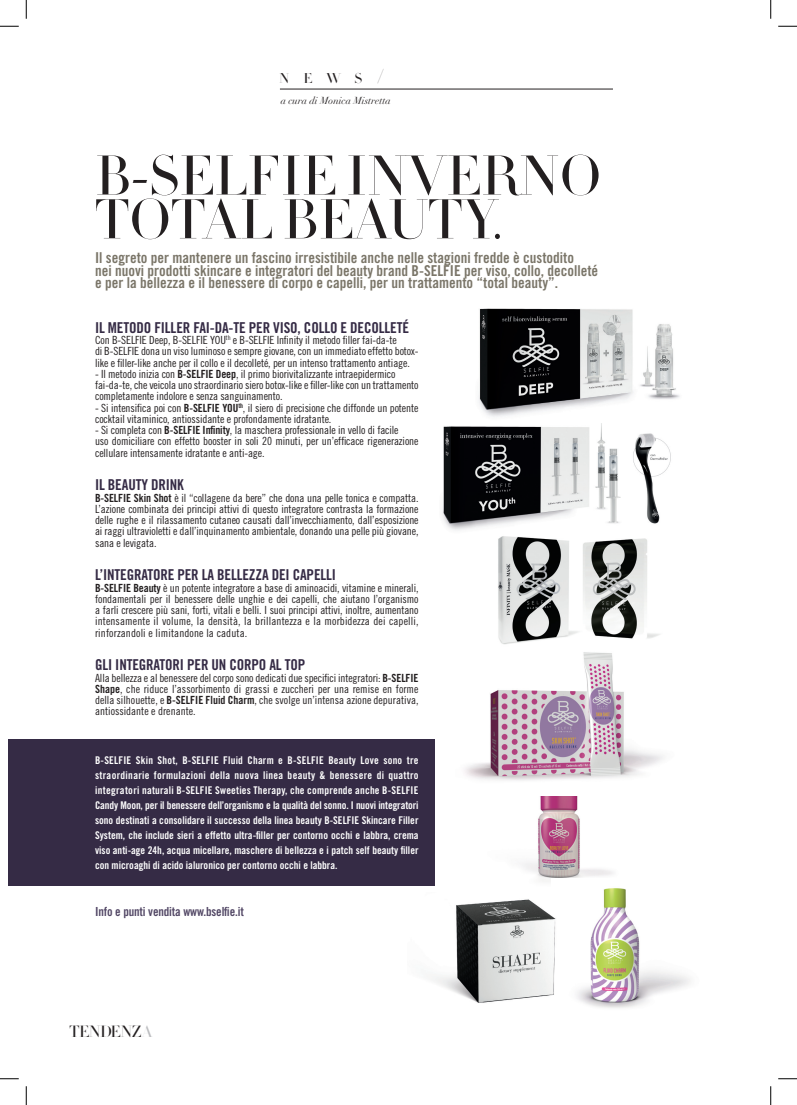
<style>
.page{position:relative;width:797px;height:1105px;background:#fff}
.page>*{position:absolute;margin:0;border:0;box-sizing:border-box;transform-origin:0 0}
.t1{font:55px/43.8px "Didot HTF L64 Light";color:#231f20}
.t2{font:16.12px "Didot HTF L64 Light";letter-spacing:-.02em;color:#231f20}
.t3{font:15px "Trade Gothic Bold Cond Twenty";color:#7a7568}
.t4{font:15px "Trade Gothic Bold Cond Twenty";letter-spacing:-.01em;color:#352b45}
.t5{font:14px "Didot HTF L64 Light";color:#231f20}
.t6{font:12.5px "Trade Gothic Bold Cond Twenty";letter-spacing:-.01em;color:#524765}
.t7{font:11.25px/11.2px "Trade Gothic Cond Eighteen";letter-spacing:-.01em;color:#231f20}
.t8{font:10.62px/15px "Trade Gothic Bold Cond Twenty";color:#fff;text-align:justify}
.t9{font:italic 10px "Didot LH";color:#231f20}
.s1{font-size:18.75px}
.s2{font-family:"Trade Gothic Bold Cond Twenty"}
.s3{color:#bcbdc0}
</style>
<div class="page">
<hr style="left:280px;top:89px;width:333px;height:1px;background:#231f20">
<div style="left:9px;top:739px;width:426px;height:146px;background:#352b45"></div>
<img style="left:479px;top:308px;width:201px;height:109px">
<img style="left:442px;top:423px;width:229px;height:108px">
<img style="left:498px;top:536px;width:162px;height:109px">
<img style="left:522px;top:796px;width:91px;height:86px">
<img style="left:464px;top:652px;width:200px;height:129px">
<img style="left:551px;top:879px;width:140px;height:129px">
<img style="left:431px;top:892px;width:126px;height:116px">
<svg style="left:0;top:25px;width:19px;height:2px"></svg>
<svg style="left:778px;top:25px;width:19px;height:2px"></svg>
<svg style="left:0;top:1078px;width:19px;height:1px"></svg>
<svg style="left:778px;top:1078px;width:19px;height:1px"></svg>
<svg style="left:25px;top:0;width:2px;height:19px"></svg>
<svg style="left:25px;top:1086px;width:2px;height:19px"></svg>
<svg style="left:770px;top:0;width:1px;height:19px"></svg>
<svg style="left:770px;top:1086px;width:1px;height:19px"></svg>
<p class="t5" style="left:279px;top:69px;width:105px">NEWS<span class="s1">/</span></p>
<p class="t9" style="left:281px;top:94px;width:112px">a cura di Monica Mistretta</p>
<p class="t1" style="left:95px;top:157px;width:508px">B-SELFIE INVERNO<br>TOTAL BEAUTY.</p>
<p class="t3" style="left:95px;top:249px;width:480px">Il segreto per mantenere un fascino irresistibile anche nelle stagioni fredde è custodito</p>
<p class="t3" style="left:95px;top:261px;width:504px">nei nuovi prodotti skincare e integratori del beauty brand B-SELFIE per viso, collo, decolleté</p>
<p class="t3" style="left:95px;top:274px;width:464px">e per la bellezza e il benessere di corpo e capelli, per un trattamento “total beauty”.</p>
<p class="t4" style="left:95px;top:318px;width:315px">IL METODO FILLER FAI-DA-TE PER VISO, COLLO E DECOLLETÉ</p>
<p class="t7" style="left:95px;top:334px;width:303px">Con B-SELFIE Deep, B-SELFIE YOU<sup>th</sup> e B-SELFIE Infinity il metodo filler fai-da-te</p>
<p class="t7" style="left:95px;top:345px;width:325px">di B-SELFIE dona un viso luminoso e sempre giovane, con un immediato effetto botox&shy;like e filler-like anche per il collo e il decolleté, per un intenso trattamento antiage.</p>
<p class="t7" style="left:95px;top:368px;width:302px">- Il metodo inizia con <span class="s2">B-SELFIE Deep</span>, il primo biorivitalizzante intraepidermico</p>
<p class="t7" style="left:95px;top:379px;width:325px">fai-da-te, che veicola uno straordinario siero botox-like e filler-like con un trattamento completamente indolore e senza sanguinamento.</p>
<p class="t7" style="left:95px;top:402px;width:325px">- Si intensifica poi con <span class="s2">B-SELFIE YOU</span><sup>th</sup>, il siero di precisione che diffonde un potente cocktail vitaminico, antiossidante e profondamente idratante.</p>
<p class="t7" style="left:95px;top:424px;width:305px">- Si completa con <span class="s2">B-SELFIE Infinity</span>, la maschera professionale in vello di facile</p>
<p class="t7" style="left:95px;top:435px;width:325px">uso domiciliare con effetto booster in soli 20 minuti, per un’efficace rigenerazione cellulare intensamente idratante e anti-age.</p>
<p class="t4" style="left:95px;top:476px;width:90px">IL BEAUTY DRINK</p>
<p class="t7" style="left:95px;top:492px;width:325px;text-align:justify"><span class="s2">B-SELFIE Skin Shot</span> è il “collagene da bere” che dona una pelle tonica e compatta.<br>L’azione combinata dei principi attivi di questo integratore contrasta la formazione delle rughe e il rilassamento cutaneo causati dall’invecchiamento, dall’esposizione ai raggi ultravioletti e dall’inquinamento ambientale, donando una pelle più giovane, sana e levigata.</p>
<p class="t4" style="left:95px;top:566px;width:242px">L’INTEGRATORE PER LA BELLEZZA DEI CAPELLI</p>
<p class="t7" style="left:95px;top:582px;width:325px;text-align:justify"><span class="s2">B-SELFIE Beauty</span> è un potente integratore a base di aminoacidi, vitamine e minerali, fondamentali per il benessere delle unghie e dei capelli, che aiutano l’organismo a farli crescere più sani, forti, vitali e belli. I suoi principi attivi, inoltre, aumentano intensamente il volume, la densità, la brillantezza e la morbidezza dei capelli, rinforzandoli e limitandone la caduta.</p>
<p class="t4" style="left:95px;top:656px;width:212px">GLI INTEGRATORI PER UN CORPO AL TOP</p>
<p class="t7" style="left:95px;top:672px;width:325px;text-align:justify">Alla bellezza e al benessere del corpo sono dedicati due specifici integratori: <span class="s2">B-SELFIE Shape</span>, che riduce l’assorbimento di grassi e zuccheri per una remise en forme della silhouette, e <span class="s2">B-SELFIE Fluid Charm</span>, che svolge un’intensa azione depurativa, antiossidante e drenante.</p>
<p class="t8" style="left:95px;top:753px;width:325px">B-SELFIE Skin Shot, B-SELFIE Fluid Charm e B-SELFIE Beauty Love sono tre straordinarie formulazioni della nuova linea beauty &amp; benessere di quattro integratori naturali B-SELFIE Sweeties Therapy, che comprende anche B-SELFIE Candy Moon, per il benessere dell’organismo e la qualità del sonno. I nuovi integratori sono destinati a consolidare il successo della linea beauty B-SELFIE Skincare Filler System, che include sieri a effetto ultra-filler per contorno occhi e labbra, crema viso anti-age 24h, acqua micellare, maschere di bellezza e i patch self beauty filler con microaghi di acido ialuronico per contorno occhi e labbra.</p>
<p class="t6" style="left:95px;top:903px;width:150px">Info e punti vendita www.bselfie.it</p>
<p class="t2" style="left:69px;top:1022px;width:85px">TENDENZ<span class="s3">A</span></p>
</div>
